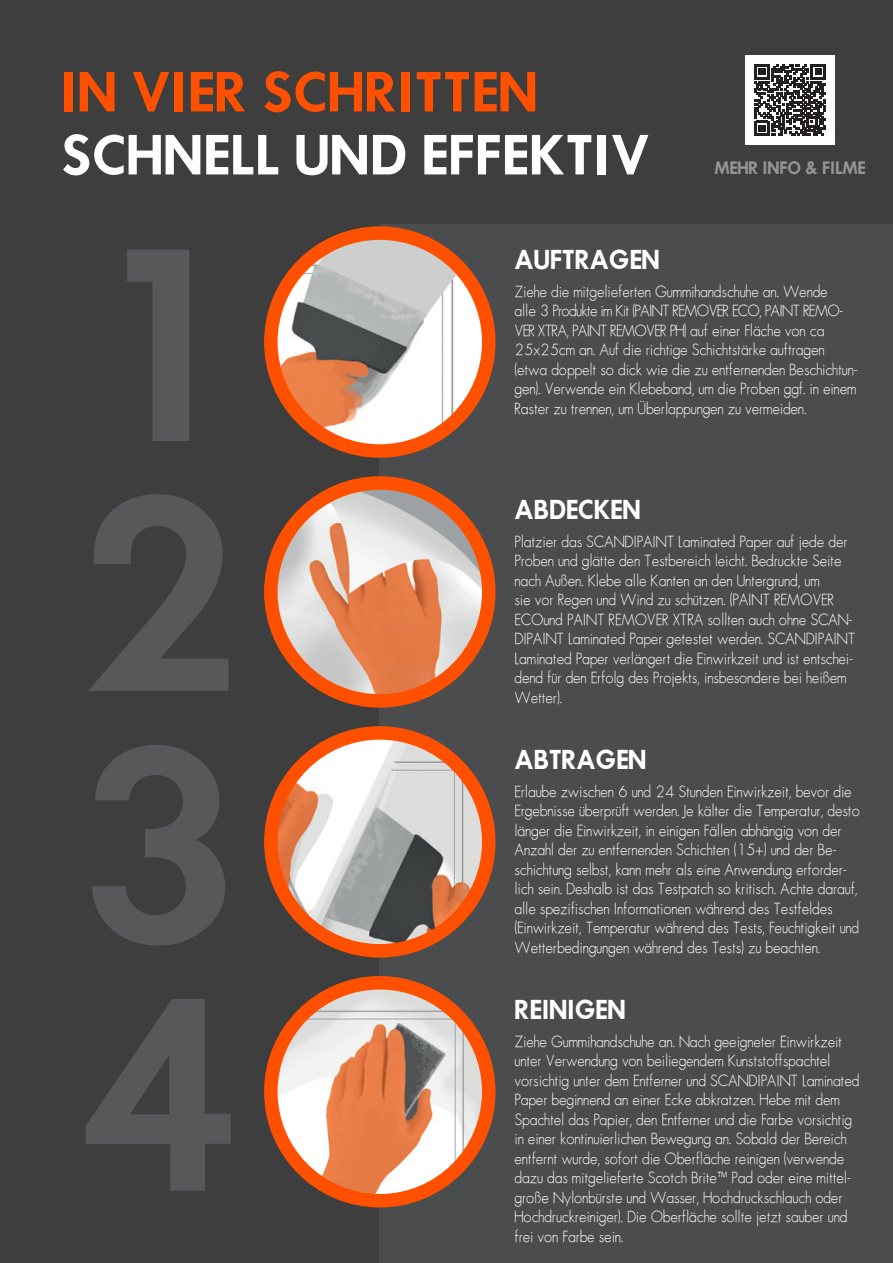
<style>
.page{position:relative;width:893px;height:1263px;background:#3e3e3f}
.page>*{position:absolute;margin:0;border:0;box-sizing:border-box;transform-origin:0 0}
.t1{font:255px "Futura ICG Demi";color:#57585a}
.t2{font:52.5px "Futura ICG Demi";color:#fff}
.t3{font:52.5px "Futura ICG Demi";color:#ff5000}
.Textrubrik{font:25.5px "Futura ICG Demi";letter-spacing:-.01em;color:#fff;scale:.95 1}
.Textrubrik-2{font:16.8px "Futura ICG Demi";letter-spacing:-.01em;color:#939598;scale:.95 1}
.Brödtext{font:15px/19.5px "Futura ICG Light";letter-spacing:-.01em;color:#fff;scale:.95 1}
</style>
<div class="page">
<div style="left:380px;top:225px;width:513px;height:1038px;background:#4b4c4d"></div>
<div style="left:745px;top:55px;width:90px;height:90px;background:#fff"></div>
<svg style="left:754px;top:64px;width:72px;height:72px"></svg>
<img style="left:271px;top:233px;width:218px;height:218px;border-radius:109px">
<div style="left:264px;top:226px;width:231px;height:232px;border:14px solid #ff5000;border-radius:50%"></div>
<img style="left:271px;top:733px;width:218px;height:218px;border-radius:109px">
<div style="left:264px;top:726px;width:231px;height:231px;border:14px solid #ff5000;border-radius:50%"></div>
<img style="left:271px;top:983px;width:218px;height:217px;border-radius:106px">
<div style="left:264px;top:976px;width:231px;height:231px;border:14px solid #ff5000;border-radius:50%"></div>
<img style="left:271px;top:483px;width:218px;height:218px;border-radius:109px">
<div style="left:264px;top:476px;width:231px;height:232px;border:14px solid #ff5000;border-radius:50%"></div>
<p class="t3" style="left:61px;top:57px;width:479px">IN VIER SCHRITTEN</p>
<p class="t2" style="left:61px;top:120px;width:591px">SCHNELL UND EFFEKTIV</p>
<p class="Textrubrik-2" style="left:714px;top:157px;width:161px">MEHR INFO &amp; FILME</p>
<p class="t1" style="left:72px;top:175px;width:175px">1</p>
<p class="t1" style="left:72px;top:425px;width:175px">2</p>
<p class="t1" style="left:72px;top:674px;width:175px">3</p>
<p class="t1" style="left:72px;top:924px;width:175px">4</p>
<p class="Textrubrik" style="left:514px;top:242px;width:154px">AUFTRAGEN</p>
<p class="Brödtext" style="left:514px;top:281px;width:363px">Ziehe die mitgelieferten Gummihandschuhe an. Wende<br>alle 3 Produkte im Kit (PAINT REMOVER ECO, PAINT REMO-VER XTRA, PAINT REMOVER PH) auf einer Fläche von ca 25x25cm an. Auf die richtige Schichtstärke auftragen (etwa doppelt so dick wie die zu entfernenden Beschichtun&shy;gen). Verwende ein Klebeband, um die Proben ggf. in einem Raster zu trennen, um Überlappungen zu vermeiden.</p>
<p class="Textrubrik" style="left:514px;top:492px;width:134px">ABDECKEN</p>
<p class="Brödtext" style="left:514px;top:531px;width:360px">Platzier das SCANDIPAINT Laminated Paper auf jede der Proben und glätte den Testbereich leicht. Bedruckte Seite nach Außen. Klebe alle Kanten an den Untergrund, um<br>sie vor Regen und Wind zu schützen. (PAINT REMOVER ECOund PAINT REMOVER XTRA sollten auch ohne SCAN-DIPAINT Laminated Paper getestet werden. SCANDIPAINT Laminated Paper verlängert die Einwirkzeit und ist entschei&shy;dend für den Erfolg des Projekts, insbesondere bei heißem Wetter).</p>
<p class="Textrubrik" style="left:514px;top:742px;width:140px">ABTRAGEN</p>
<p class="Brödtext" style="left:514px;top:781px;width:365px">Erlaube zwischen 6 und 24 Stunden Einwirkzeit, bevor die Ergebnisse überprüft werden. Je kälter die Temperatur, desto länger die Einwirkzeit, in einigen Fällen abhängig von der Anzahl der zu entfernenden Schichten (15+) und der Be&shy;schichtung selbst, kann mehr als eine Anwendung erforder&shy;lich sein. Deshalb ist das Testpatch so kritisch. Achte darauf, alle spezifischen Informationen während des Testfeldes (Einwirkzeit, Temperatur während des Tests, Feuchtigkeit und Wetterbedingungen während des Tests) zu beachten.</p>
<p class="Textrubrik" style="left:514px;top:992px;width:119px">REINIGEN</p>
<p class="Brödtext" style="left:514px;top:1031px;width:365px">Ziehe Gummihandschuhe an. Nach geeigneter Einwirkzeit unter Verwendung von beiliegendem Kunststoffspachtel vorsichtig unter dem Entferner und SCANDIPAINT Laminated Paper beginnend an einer Ecke abkratzen. Hebe mit dem Spachtel das Papier, den Entferner und die Farbe vorsichtig in einer kontinuierlichen Bewegung an. Sobald der Bereich entfernt wurde, sofort die Oberfläche reinigen (verwende dazu das mitgelieferte Scotch Brite™ Pad oder eine mittel&shy;große Nylonbürste und Wasser, Hochdruckschlauch oder Hochdruckreiniger). Die Oberfläche sollte jetzt sauber und frei von Farbe sein.</p>
</div>
